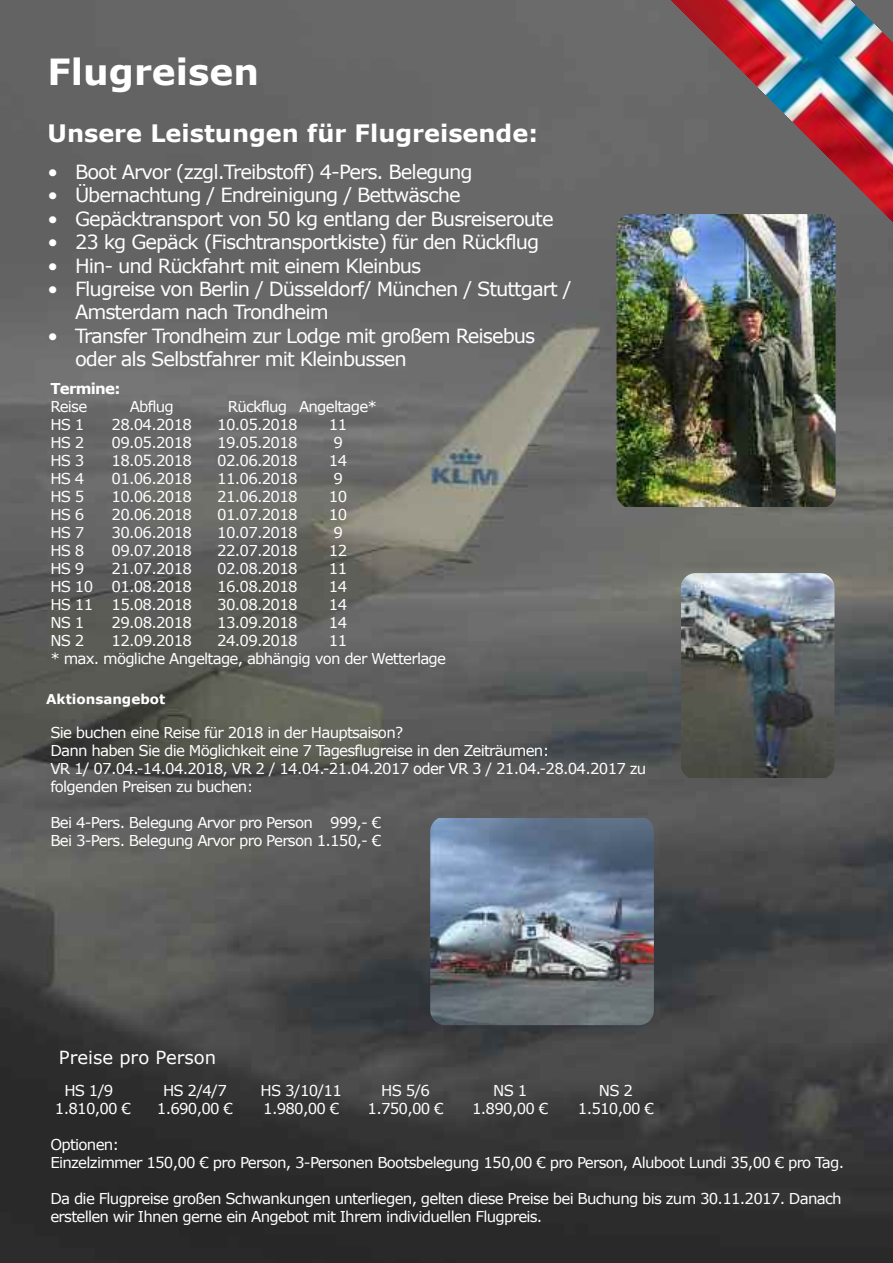
<style>
.page{position:relative;width:893px;height:1263px;background:#fff}
.page>*{position:absolute;margin:0;border:0;box-sizing:border-box;transform-origin:0 0}
.t1{font:700 36px "Verdana";color:#fff}
.t2{font:700 24px "Verdana";color:#fff}
.t3{font:19.5px/23.4px "Verdana";letter-spacing:-.05em;color:#fff}
.t4{font:18px "Verdana";color:#fff}
.t5{font:15px/18px "Verdana";letter-spacing:-.05em;color:#fff}
.t6{font:700 15px "Verdana";letter-spacing:-.05em;color:#fff}
.t7{font:700 13.5px "Verdana";color:#fff}
</style>
<div class="page">
<img style="left:0;top:0;width:893px;height:1263px">
<img style="left:671px;top:0;width:222px;height:222px">
<img style="left:430px;top:818px;width:224px;height:207px">
<img style="left:682px;top:573px;width:152px;height:204px">
<img style="left:617px;top:215px;width:219px;height:292px;border-radius:15px">
<h1 class="t1" style="left:47px;top:48px;width:213px">Flugreisen</h1>
<h2 class="t2" style="left:48px;top:118px;width:492px">Unsere Leistungen für Flugreisende:</h2>
<h3 class="t3" style="left:48px;top:160px;width:427px">• Boot Arvor (zzgl.Treibstoff) 4-Pers. Belegung</h3>
<h3 class="t3" style="left:48px;top:183px;width:415px">• Übernachtung / Endreinigung / Bettwäsche</h3>
<h3 class="t3" style="left:48px;top:206px;width:508px">• Gepäcktransport von 50 kg entlang der Busreiseroute</h3>
<h3 class="t3" style="left:48px;top:230px;width:493px">• 23 kg Gepäck (Fischtransportkiste) für den Rückflug</h3>
<h3 class="t3" style="left:48px;top:253px;width:375px">• Hin- und Rückfahrt mit einem Kleinbus</h3>
<h3 class="t3" style="left:75px;top:277px;width:498px;text-indent:-27px">• Flugreise von Berlin / Düsseldorf/ München / Stuttgart /<br>Amsterdam nach Trondheim</h3>
<h3 class="t3" style="left:75px;top:323px;width:462px;text-indent:-27px">• Transfer Trondheim zur Lodge mit großem Reisebus oder als Selbstfahrer mit Kleinbussen</h3>
<p class="t6" style="left:50px;top:379px;width:72px">Termine:</p>
<p class="t5" style="left:50px;top:397px;width:38px">Reise</p>
<p class="t5" style="left:130px;top:397px;width:46px">Abflug</p>
<p class="t5" style="left:228px;top:397px;width:151px">Rückflug Angeltage*</p>
<p class="t5" style="left:50px;top:415px;width:36px">HS 1</p>
<p class="t5" style="left:112px;top:415px;width:82px">28.04.2018</p>
<p class="t5" style="left:217px;top:415px;width:82px">10.05.2018</p>
<p class="t5" style="left:329px;top:415px;width:20px">11</p>
<p class="t5" style="left:50px;top:433px;width:36px">HS 2</p>
<p class="t5" style="left:112px;top:433px;width:82px">09.05.2018</p>
<p class="t5" style="left:217px;top:433px;width:82px">19.05.2018</p>
<p class="t5" style="left:333px;top:433px;width:11px">9</p>
<p class="t5" style="left:50px;top:451px;width:36px">HS 3</p>
<p class="t5" style="left:112px;top:451px;width:82px">18.05.2018</p>
<p class="t5" style="left:217px;top:451px;width:82px">02.06.2018</p>
<p class="t5" style="left:329px;top:451px;width:20px">14</p>
<p class="t5" style="left:50px;top:469px;width:36px">HS 4</p>
<p class="t5" style="left:112px;top:469px;width:82px">01.06.2018</p>
<p class="t5" style="left:217px;top:469px;width:82px">11.06.2018</p>
<p class="t5" style="left:333px;top:469px;width:11px">9</p>
<p class="t5" style="left:50px;top:487px;width:36px">HS 5</p>
<p class="t5" style="left:112px;top:487px;width:82px">10.06.2018</p>
<p class="t5" style="left:217px;top:487px;width:82px">21.06.2018</p>
<p class="t5" style="left:329px;top:487px;width:20px">10</p>
<p class="t5" style="left:50px;top:505px;width:36px">HS 6</p>
<p class="t5" style="left:112px;top:505px;width:82px">20.06.2018</p>
<p class="t5" style="left:217px;top:505px;width:82px">01.07.2018</p>
<p class="t5" style="left:329px;top:505px;width:20px">10</p>
<p class="t5" style="left:50px;top:523px;width:36px">HS 7</p>
<p class="t5" style="left:112px;top:523px;width:82px">30.06.2018</p>
<p class="t5" style="left:217px;top:523px;width:82px">10.07.2018</p>
<p class="t5" style="left:333px;top:523px;width:11px">9</p>
<p class="t5" style="left:50px;top:541px;width:36px">HS 8</p>
<p class="t5" style="left:112px;top:541px;width:82px">09.07.2018</p>
<p class="t5" style="left:217px;top:541px;width:82px">22.07.2018</p>
<p class="t5" style="left:329px;top:541px;width:20px">12</p>
<p class="t5" style="left:50px;top:559px;width:36px">HS 9</p>
<p class="t5" style="left:112px;top:559px;width:82px">21.07.2018</p>
<p class="t5" style="left:217px;top:559px;width:82px">02.08.2018</p>
<p class="t5" style="left:329px;top:559px;width:20px">11</p>
<p class="t5" style="left:50px;top:577px;width:143px">HS 10 01.08.2018</p>
<p class="t5" style="left:217px;top:577px;width:82px">16.08.2018</p>
<p class="t5" style="left:329px;top:577px;width:20px">14</p>
<p class="t5" style="left:50px;top:595px;width:143px">HS 11 15.08.2018</p>
<p class="t5" style="left:217px;top:595px;width:82px">30.08.2018</p>
<p class="t5" style="left:329px;top:595px;width:20px">14</p>
<p class="t5" style="left:50px;top:613px;width:36px">NS 1</p>
<p class="t5" style="left:112px;top:613px;width:82px">29.08.2018</p>
<p class="t5" style="left:217px;top:613px;width:82px">13.09.2018</p>
<p class="t5" style="left:329px;top:613px;width:20px">14</p>
<p class="t5" style="left:50px;top:631px;width:36px">NS 2</p>
<p class="t5" style="left:112px;top:631px;width:82px">12.09.2018</p>
<p class="t5" style="left:217px;top:631px;width:82px">24.09.2018</p>
<p class="t5" style="left:50px;top:631px;width:397px;text-indent:279px">11<br>* max. mögliche Angeltage, abhängig von der Wetterlage</p>
<p class="t7" style="left:46px;top:691px;width:121px">Aktionsangebot</p>
<p class="t5" style="left:50px;top:723px;width:597px">Sie buchen eine Reise für 2018 in der Hauptsaison?<br>Dann haben Sie die Möglichkeit eine 7 Tagesflugreise in den Zeiträumen:<br>VR 1/ 07.04.-14.04.2018, VR 2 / 14.04.-21.04.2017 oder VR 3 / 21.04.-28.04.2017 zu folgenden Preisen zu buchen:</p>
<p class="t5" style="left:50px;top:813px;width:333px">Bei 4-Pers. Belegung Arvor pro Person 999,- €<br>Bei 3-Pers. Belegung Arvor pro Person 1.150,- €</p>
<p class="t4" style="left:59px;top:1046px;width:159px">Preise pro Person</p>
<p class="t5" style="left:64px;top:1081px;width:50px">HS 1/9</p>
<p class="t5" style="left:163px;top:1081px;width:65px">HS 2/4/7</p>
<p class="t5" style="left:261px;top:1081px;width:83px">HS 3/10/11</p>
<p class="t5" style="left:381px;top:1081px;width:50px">HS 5/6</p>
<p class="t5" style="left:493px;top:1081px;width:36px">NS 1</p>
<p class="t5" style="left:599px;top:1081px;width:36px">NS 2</p>
<p class="t5" style="left:55px;top:1099px;width:78px">1.810,00 €</p>
<p class="t5" style="left:157px;top:1099px;width:78px">1.690,00 €</p>
<p class="t5" style="left:263px;top:1099px;width:78px">1.980,00 €</p>
<p class="t5" style="left:368px;top:1099px;width:78px">1.750,00 €</p>
<p class="t5" style="left:472px;top:1099px;width:78px">1.890,00 €</p>
<p class="t5" style="left:578px;top:1099px;width:78px">1.510,00 €</p>
<p class="t5" style="left:50px;top:1135px;width:795px">Optionen:<br>Einzelzimmer 150,00 € pro Person, 3-Personen Bootsbelegung 150,00 € pro Person, Aluboot Lundi 35,00 € pro Tag.</p>
<p class="t5" style="left:50px;top:1189px;width:793px">Da die Flugpreise großen Schwankungen unterliegen, gelten diese Preise bei Buchung bis zum 30.11.2017. Danach erstellen wir Ihnen gerne ein Angebot mit Ihrem individuellen Flugpreis.</p>
</div>
